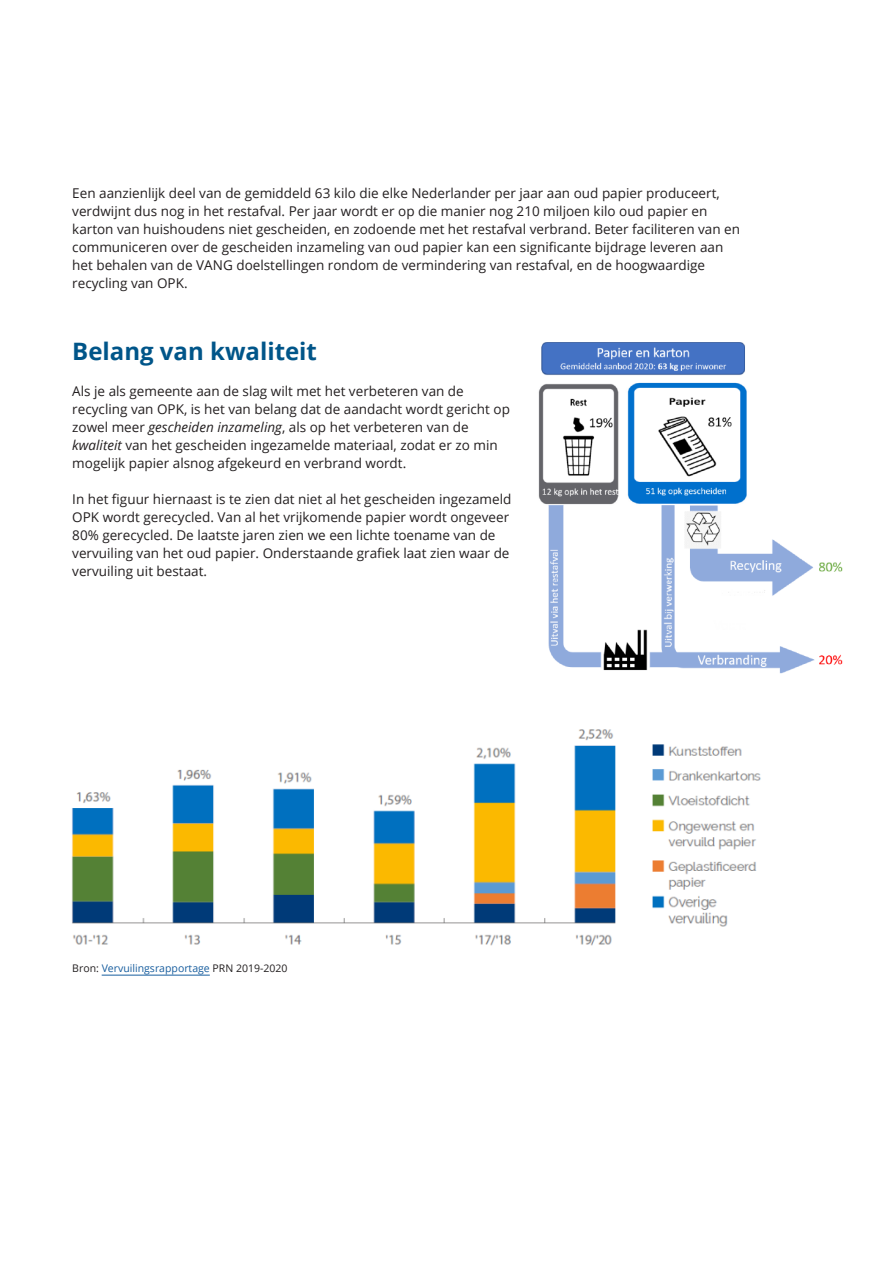
<style>
.page{position:relative;width:893px;height:1263px;background:#fff}
.page>*{position:absolute;margin:0;border:0;box-sizing:border-box;transform-origin:0 0}
._03_RO_Kop{font:700 24px "Open Sans";color:#005589}
._03_RO_Kop-2{font:13.5px/18px "Open Sans";color:#231f20}
._14_RO_Voetnoot{font:10.5px "Open Sans";color:#175d9e}
.s1{font-style:italic}
.s2{color:#231f20}
</style>
<div class="page">
<img style="left:538px;top:342px;width:305px;height:332px">
<img style="left:72px;top:729px;width:689px;height:217px">
<hr style="left:102px;top:975px;width:108px;height:1px;background:#175d9e">
<p class="_03_RO_Kop-2" style="left:72px;top:184px;width:669px">Een aanzienlijk deel van de gemiddeld 63 kilo die elke Nederlander per jaar aan oud papier produceert, verdwijnt dus nog in het restafval. Per jaar wordt er op die manier nog 210 miljoen kilo oud papier en karton van huishoudens niet gescheiden, en zodoende met het restafval verbrand. Beter faciliteren van en communiceren over de gescheiden inzameling van oud papier kan een significante bijdrage leveren aan het behalen van de VANG doelstellingen rondom de vermindering van restafval, en de hoogwaardige recycling van OPK.</p>
<p class="_03_RO_Kop" style="left:72px;top:334px;width:246px">Belang van kwaliteit</p>
<p class="_03_RO_Kop-2" style="left:72px;top:382px;width:439px">Als je als gemeente aan de slag wilt met het verbeteren van de recycling van OPK, is het van belang dat de aandacht wordt gericht op zowel meer <span class="s1">gescheiden inzameling</span>, als op het verbeteren van de <span class="s1">kwaliteit</span> van het gescheiden ingezamelde materiaal, zodat er zo min mogelijk papier alsnog afgekeurd en verbrand wordt.</p>
<p class="_03_RO_Kop-2" style="left:72px;top:490px;width:441px">In het figuur hiernaast is te zien dat niet al het gescheiden ingezameld OPK wordt gerecycled. Van al het vrijkomende papier wordt ongeveer 80% gerecycled. De laatste jaren zien we een lichte toename van de vervuiling van het oud papier. Onderstaande grafiek laat zien waar de vervuiling uit bestaat.</p>
<p class="_14_RO_Voetnoot" style="left:72px;top:961px;width:217px"><span class="s2">Bron:</span> Vervuilingsrapportage <span class="s2">PRN 2019-2020</span></p>
</div>
